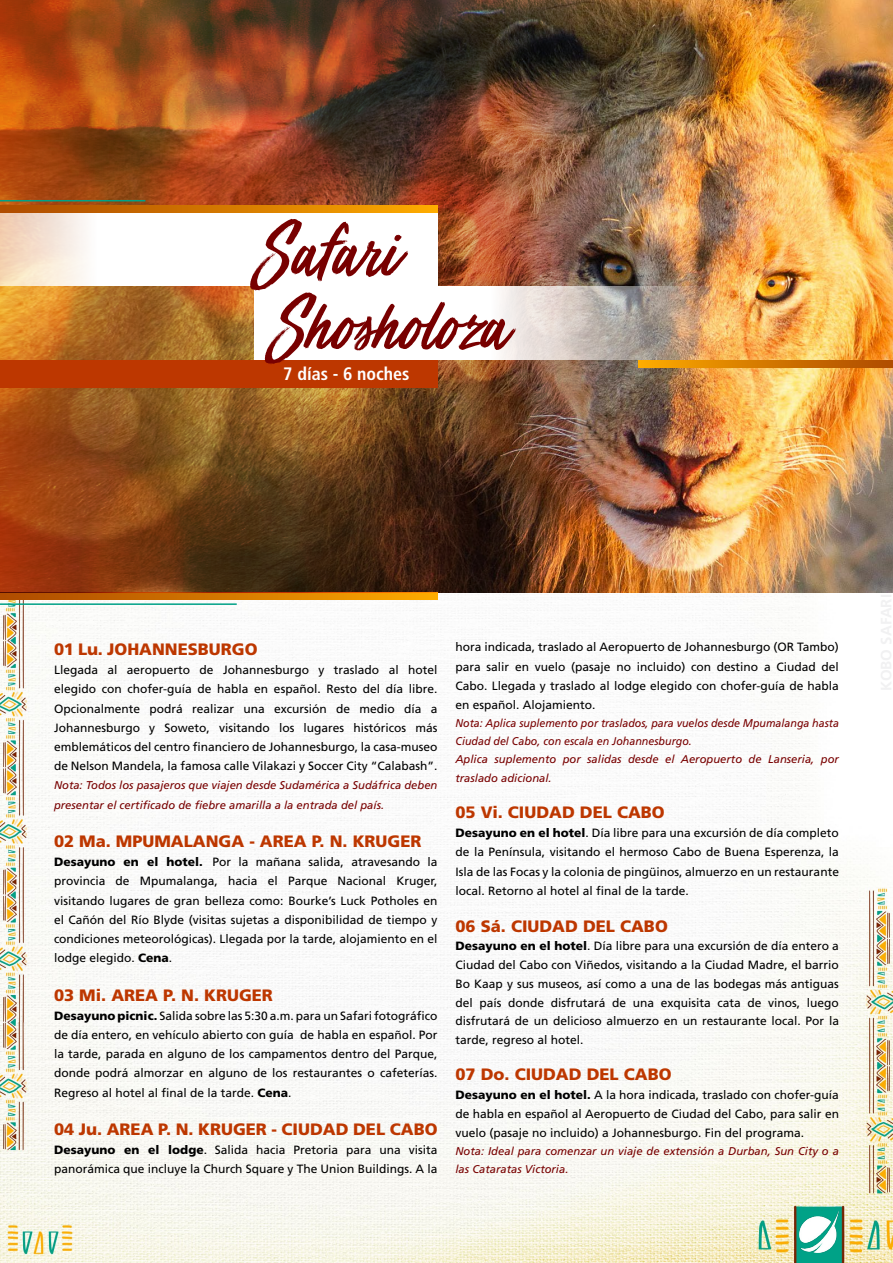
<style>
.page{position:relative;width:893px;height:1263px;background:#fff}
.page>*{position:absolute;margin:0;border:0;box-sizing:border-box;transform-origin:0 0}
.t1{font:75px "Mega Fresh";color:#780000}
.t2{font:700 condensed 18px "Frutiger";color:#fff}
.t3{font:900 16.5px "Frutiger";color:#bd3700}
.t4{font:12px/19.2px "Frutiger";color:#000;text-align:justify}
.t5{font:italic 11.25px/19.2px "Frutiger";color:#780000}
.t6{font:italic 11.25px/18px "Frutiger";color:#780000;scale:.95 1}
.s1{font-weight:900}
</style>
<div class="page">
<img style="left:0;top:592px;width:893px;height:671px">
<img style="left:800px;top:1210px;width:39px;height:43px">
<img style="left:628px;top:0;width:265px;height:592px">
<svg style="left:0;top:592px;width:437px;height:7px;background:#cf7000"></svg>
<hr style="left:0;top:603px;width:237px;height:2px;background:#00a187">
<img style="left:0;top:0;width:628px;height:592px">
<div style="left:0;top:360px;width:437px;height:28px;background:#bd3700"></div>
<svg style="left:0;top:212px;width:437px;height:74px"></svg>
<img style="left:255px;top:286px;width:638px;height:74px">
<svg style="left:0;top:205px;width:437px;height:7px;background:#d47900"></svg>
<svg style="left:638px;top:360px;width:255px;height:7px;background:#d47900"></svg>
<hr style="left:0;top:200px;width:145px;height:1px;background:#00a187">
<h1 class="t1" style="left:257px;top:213px;width:143px">Safari</h1>
<h1 class="t1" style="left:272px;top:287px;width:238px">Shosholoza</h1>
<h2 class="t2" style="left:283px;top:364px;width:128px">7 días - 6 noches</h2>
<h3 class="t3" style="left:54px;top:639px;width:205px">01 Lu. JOHANNESBURGO</h3>
<p class="t4" style="left:54px;top:660px;width:385px">Llegada al aeropuerto de Johannesburgo y traslado al hotel elegido con chofer-guía de habla en español. Resto del día libre.<br>Opcionalmente podrá realizar una excursión de medio día a Johannesburgo y Soweto, visitando los lugares históricos más emblemáticos del centro financiero de Johannesburgo, la casa-museo de Nelson Mandela, la famosa calle Vilakazi y Soccer City “Calabash”.</p>
<p class="t5" style="left:54px;top:776px;width:385px">Nota: Todos los pasajeros que viajen desde Sudamérica a Sudáfrica deben presentar el certificado de fiebre amarilla a la entrada del país.</p>
<h3 class="t3" style="left:54px;top:831px;width:369px">02 Ma. MPUMALANGA - AREA P. N. KRUGER</h3>
<p class="t4" style="left:54px;top:852px;width:385px"><span class="s1">Desayuno en el hotel.</span> Por la mañana salida, atravesando la provincia de Mpumalanga, hacia el Parque Nacional Kruger, visitando lugares de gran belleza como: Bourke’s Luck Potholes en el Cañón del Río Blyde (visitas sujetas a disponibilidad de tiempo y condiciones meteorológicas). Llegada por la tarde, alojamiento en el lodge elegido. <span class="s1">Cena</span>.</p>
<h3 class="t3" style="left:54px;top:985px;width:220px">03 Mi. AREA P. N. KRUGER</h3>
<p class="t4" style="left:54px;top:1006px;width:385px"><span class="s1">Desayuno picnic.</span> Salida sobre las 5:30 a.m. para un Safari fotográfico de día entero, en vehículo abierto con guía de habla en español. Por la tarde, parada en alguno de los campamentos dentro del Parque, donde podrá almorzar en alguno de los restaurantes o cafeterías.<br>Regreso al hotel al final de la tarde. <span class="s1">Cena</span>.</p>
<h3 class="t3" style="left:54px;top:1119px;width:385px">04 Ju. AREA P. N. KRUGER - CIUDAD DEL CABO</h3>
<p class="t4" style="left:54px;top:1140px;width:385px"><span class="s1">Desayuno en el lodge</span>. Salida hacia Pretoria para una visita panorámica que incluye la Church Square y The Union Buildings. A la</p>
<p class="t4" style="left:455px;top:638px;width:385px">hora indicada, traslado al Aeropuerto de Johannesburgo (OR Tambo) para salir en vuelo (pasaje no incluido) con destino a Ciudad del Cabo. Llegada y traslado al lodge elegido con chofer-guía de habla en español. Alojamiento.</p>
<p class="t6" style="left:455px;top:714px;width:405px">Nota: Aplica suplemento por traslados, para vuelos desde Mpumalanga hasta<br>Ciudad del Cabo, con escala en Johannesburgo.<br>Aplica suplemento por salidas desde el Aeropuerto de Lanseria, por</p>
<p class="t5" style="left:455px;top:769px;width:98px">traslado adicional.</p>
<h3 class="t3" style="left:455px;top:802px;width:211px">05 Vi. CIUDAD DEL CABO</h3>
<p class="t4" style="left:455px;top:823px;width:385px"><span class="s1">Desayuno en el hotel</span>. Día libre para una excursión de día completo de la Península, visitando el hermoso Cabo de Buena Esperenza, la Isla de las Focas y la colonia de pingüinos, almuerzo en un restaurante local. Retorno al hotel al final de la tarde.</p>
<h3 class="t3" style="left:455px;top:916px;width:214px">06 Sá. CIUDAD DEL CABO</h3>
<p class="t4" style="left:455px;top:937px;width:385px;line-height:18.8px"><span class="s1">Desayuno en el hotel</span>. Día libre para una excursión de día entero a Ciudad del Cabo con Viñedos, visitando a la Ciudad Madre, el barrio Bo Kaap y sus museos, así como a una de las bodegas más antiguas del país donde disfrutará de una exquisita cata de vinos, luego disfrutará de un delicioso almuerzo en un restaurante local. Por la tarde, regreso al hotel.</p>
<h3 class="t3" style="left:455px;top:1064px;width:218px">07 Do. CIUDAD DEL CABO</h3>
<p class="t4" style="left:455px;top:1085px;width:385px;line-height:18.8px"><span class="s1">Desayuno en el hotel.</span> A la hora indicada, traslado con chofer-guía de habla en español al Aeropuerto de Ciudad del Cabo, para salir en vuelo (pasaje no incluido) a Johannesburgo. Fin del programa.</p>
<p class="t5" style="left:455px;top:1141px;width:385px;line-height:18.5px">Nota: Ideal para comenzar un viaje de extensión a Durban, Sun City o a las Cataratas Victoria.</p>
</div>
